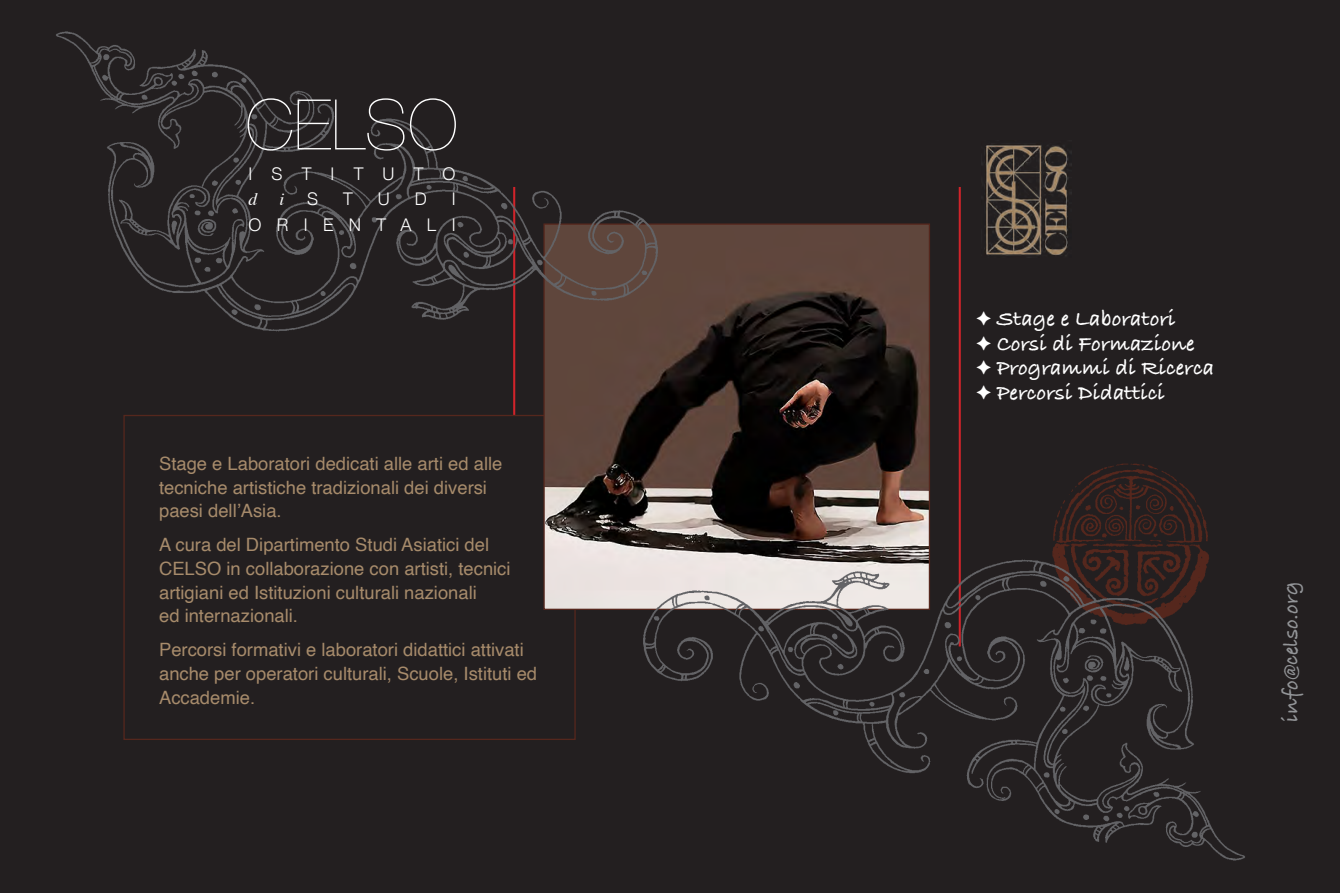
<style>
.page{position:relative;width:1340px;height:893px;background:#fff}
.page>*{position:absolute;margin:0;border:0;box-sizing:border-box;transform-origin:0 0}
.t1{font:200 69.83px "Helvetica Neue";color:#fff}
.t2{font:700 22.57px "Bradley Hand ITCTT";color:#fff}
.t3{font:700 22.57px "Bradley Hand ITCTT";color:#939598}
.t4{font:18.38px/23.6px "Helvetica";color:#a78b6b}
.t5{font:300 17.5px "Helvetica Neue";letter-spacing:.88em;color:#fff}
.t6{font:300 17.5px "Helvetica Neue";letter-spacing:1.1em;color:#fff}
.t7{font:italic 17.5px "Times";color:#fff}
</style>
<div class="page">
<div style="left:0;top:0;width:1339px;height:893px;background:#231f20"></div>
<hr style="left:513px;top:187px;width:2px;height:459px;background:#d1232a">
<div style="left:124px;top:415px;width:451px;height:324px;background:#231f20"></div>
<img style="left:545px;top:225px;width:383px;height:383px">
<hr style="left:958px;top:187px;width:2px;height:459px;background:#d1232a">
<img style="left:56px;top:31px;width:604px;height:309px">
<img style="left:986px;top:145px;width:85px;height:111px">
<img style="left:1053px;top:463px;width:155px;height:87px">
<img style="left:640px;top:550px;width:605px;height:311px">
<p class="t1" style="left:246px;top:70px;width:214px">CELSO</p>
<p class="t6" style="left:248px;top:160px;width:209px">ISTITUTO</p>
<p class="t7" style="left:248px;top:189px;width:10px">d</p>
<p class="t7" style="left:280px;top:189px;width:6px">i</p>
<p class="t5" style="left:307px;top:185px;width:13px">S</p>
<p class="t5" style="left:343px;top:185px;width:11px">T</p>
<p class="t5" style="left:378px;top:185px;width:13px">U</p>
<p class="t5" style="left:415px;top:185px;width:13px">D</p>
<p class="t5" style="left:452px;top:185px;width:5px">I</p>
<p class="t5" style="left:248px;top:211px;width:209px">ORIENTALI</p>
<p class="t4" style="left:159px;top:452px;width:345px">Stage e Laboratori dedicati alle arti ed alle</p>
<p class="t4" style="left:159px;top:476px;width:329px">tecniche artistiche tradizionali dei diversi</p>
<p class="t4" style="left:159px;top:499px;width:124px">paesi dell’Asia.</p>
<p class="t4" style="left:159px;top:534px;width:331px">A cura del Dipartimento Studi Asiatici del</p>
<p class="t4" style="left:159px;top:557px;width:353px">CELSO in collaborazione con artisti, tecnici</p>
<p class="t4" style="left:159px;top:581px;width:319px">artigiani ed Istituzioni culturali nazionali</p>
<p class="t4" style="left:159px;top:604px;width:140px">ed internazionali.</p>
<p class="t4" style="left:159px;top:639px;width:366px">Percorsi formativi e laboratori didattici attivati</p>
<p class="t4" style="left:159px;top:662px;width:379px">anche per operatori culturali, Scuole, Istituti ed<br>Accademie.</p>
<p class="t2" style="left:976px;top:302px;width:201px">✦ Stage e Laboratori</p>
<p class="t2" style="left:976px;top:326px;width:220px">✦ Corsi di Formazione</p>
<p class="t2" style="left:976px;top:351px;width:240px">✦ Programmi di Ricerca</p>
<p class="t2" style="left:976px;top:375px;width:190px">✦ Percorsi Didattici</p>
<p class="t3" style="left:1273px;top:722px;width:142px;rotate:-90deg">info@celso.org</p>
</div>
